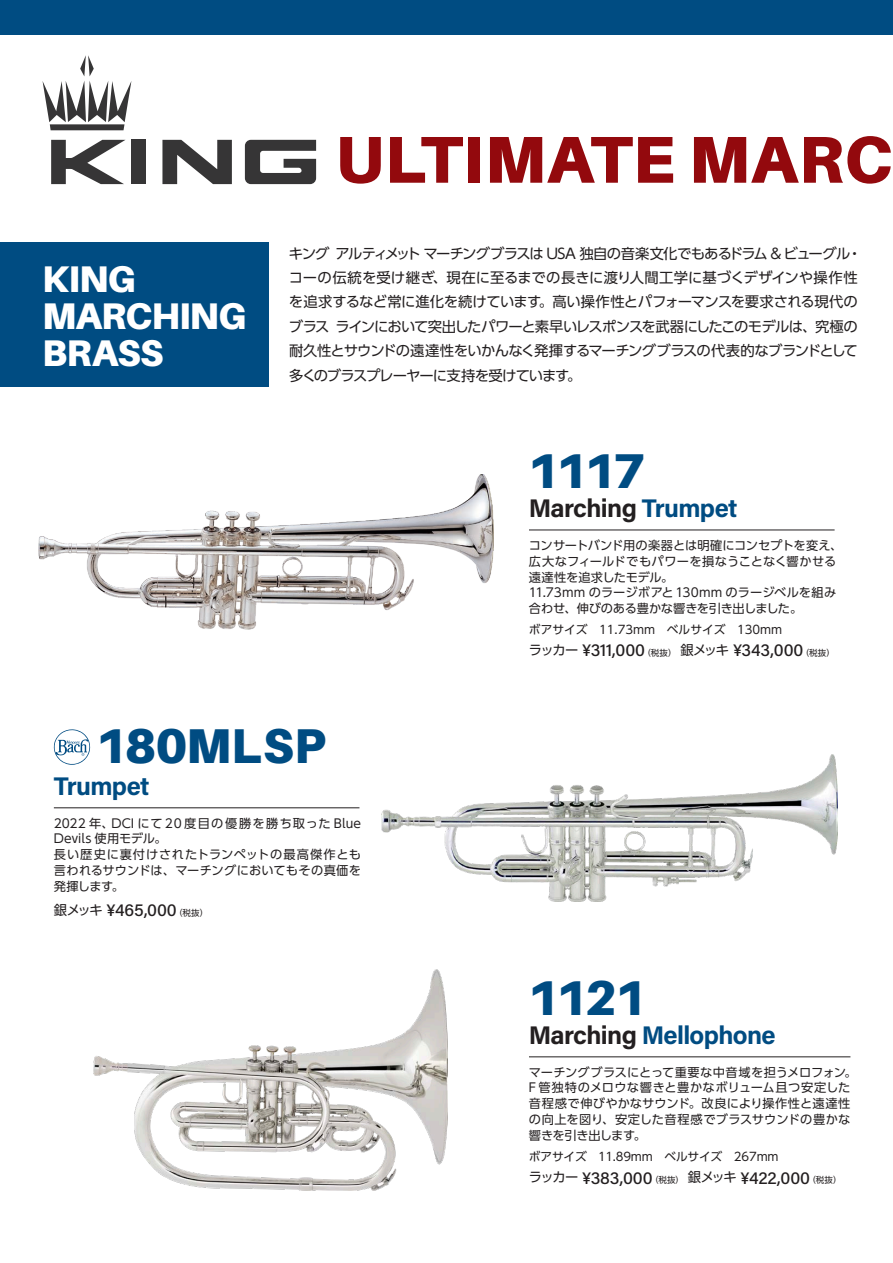
<style>
.page{position:relative;width:893px;height:1263px;background:#fff}
.page>*{position:absolute;margin:0;border:0;box-sizing:border-box;transform-origin:0 0}
.t1{font:900 66.3px "Aileron";letter-spacing:.01em;color:#93090d}
.t2{font:900 48.9px "Aileron";letter-spacing:-.06em;color:#004c82}
.t3{font:900 48.9px "Aileron";letter-spacing:-.015em;color:#004c82}
.t4{font:900 37.05px/37.2px "Aileron";letter-spacing:-.025em;color:#fff}
.t5{font:700 25.5px "Acumin Pro";letter-spacing:-.025em;color:#004c82}
.t6{font:700 25.5px "Acumin Pro";letter-spacing:-.025em;color:#231f20}
.t7{font:500 17.55px "Acumin Pro";letter-spacing:-.005em;color:#231f20}
.t8{font:14.4px/24.5px "UD Shin Go Pro";letter-spacing:-.045em;color:#231f20}
.t9{font:12.15px/15.9px "UD Shin Go Pro";letter-spacing:.01em;color:#231f20}
.t10{font:11.7px "UD Shin Go Pro";letter-spacing:-.005em;color:#231f20}
.s1{color:#004c82}
.s2{font-family:"UD Shin Go Pro";font-weight:400;font-size:13.35px}
.s3{font-family:"UD Shin Go Pro";font-weight:400;font-size:8.55px}
.s4{color:#231f20}
</style>
<div class="page">
<div style="left:0;top:0;width:893px;height:34px;background:#004c82"></div>
<img style="left:93px;top:969px;width:355px;height:221px">
<div style="left:0;top:242px;width:268px;height:144px;background:#004c82"></div>
<svg style="left:43px;top:55px;width:88px;height:75px"></svg>
<div style="left:132px;top:140px;width:14px;height:44px;background:#363536"></div>
<svg style="left:162px;top:140px;width:70px;height:44px"></svg>
<svg style="left:51px;top:140px;width:74px;height:44px"></svg>
<svg style="left:245px;top:140px;width:71px;height:44px"></svg>
<img style="left:38px;top:474px;width:456px;height:156px">
<hr style="left:529px;top:529px;width:306px;height:1px;background:#231f20">
<hr style="left:529px;top:1056px;width:321px;height:1px;background:#231f20">
<img style="left:382px;top:754px;width:455px;height:147px">
<hr style="left:54px;top:807px;width:305px;height:1px;background:#231f20">
<svg style="left:53px;top:729px;width:38px;height:36px"></svg>
<h3 class="t4" style="left:42px;top:260px;width:206px">KING<br>MARCHING<br>BRASS</h3>
<h1 class="t1" style="left:336px;top:121px;width:558px">ULTIMATE MARC</h1>
<p class="t8" style="left:289px;top:240px;width:574px">キング アルティメット マーチングブラスは USA 独自の音楽文化でもあるドラム &amp; ビューグル・コーの伝統を受け継ぎ、現在に至るまでの長きに渡り人間工学に基づくデザインや操作性を追求するなど常に進化を続けています。高い操作性とパフォーマンスを要求される現代のブラス ラインにおいて突出したパワーと素早いレスポンスを武器にしたこのモデルは、究極の耐久性とサウンドの遠達性をいかんなく発揮するマーチングブラスの代表的なブランドとして多くのブラスプレーヤーに支持を受けています。</p>
<h2 class="t2" style="left:527px;top:442px;width:120px">1117</h2>
<h3 class="t6" style="left:529px;top:490px;width:210px">Marching <span class="s1">Trumpet</span></h3>
<p class="t9" style="left:529px;top:537px;width:315px">コンサートバンド用の楽器とは明確にコンセプトを変え、広大なフィールドでもパワーを損なうことなく響かせる遠達性を追求したモデル。<br>11.73mm のラージボアと 130mm のラージベルを組み合わせ、伸びのある豊かな響きを引き出しました。</p>
<h3 class="t7" style="left:529px;top:638px;width:308px"><span class="s2">ラッカー</span> ¥311,000<span class="s3">（税抜）</span> <span class="s2">銀メッキ</span> ¥343,000<span class="s3">（税抜）</span></h3>
<p class="t10" style="left:529px;top:620px;width:255px">ボアサイズ　11.73mm　ベルサイズ　130mm</p>
<h2 class="t3" style="left:95px;top:718px;width:232px">180MLSP</h2>
<h3 class="t5" style="left:54px;top:768px;width:97px">Trumpet</h3>
<p class="t9" style="left:54px;top:814px;width:309px">2022 年、DCI にて20度目の優勝を勝ち取った Blue<br>Devils 使用モデル。<br>長い歴史に裏付けされたトランペットの最高傑作とも言われるサウンドは、マーチングにおいてもその真価を発揮します。</p>
<h3 class="t7" style="left:54px;top:898px;width:156px"><span class="s2">銀メッキ</span> ¥465,000<span class="s3">（税抜）</span></h3>
<h2 class="t2" style="left:527px;top:969px;width:121px">1121</h2>
<h3 class="t5" style="left:529px;top:1017px;width:248px"><span class="s4">Marching</span> Mellophone</h3>
<p class="t9" style="left:529px;top:1063px;width:329px">マーチングブラスにとって重要な中音域を担うメロフォン。<br>F管独特のメロウな響きと豊かなボリューム且つ安定した音程感で伸びやかなサウンド。改良により操作性と遠達性の向上を図り、安定した音程感でブラスサウンドの豊かな響きを引き出します。</p>
<p class="t10" style="left:529px;top:1147px;width:251px">ボアサイズ　11.89mm　ベルサイズ　267mm</p>
<h3 class="t7" style="left:529px;top:1165px;width:314px"><span class="s2">ラッカー</span> ¥383,000<span class="s3">（税抜）　</span><span class="s2">銀メッキ</span> ¥422,000<span class="s3">（税抜）</span></h3>
</div>
